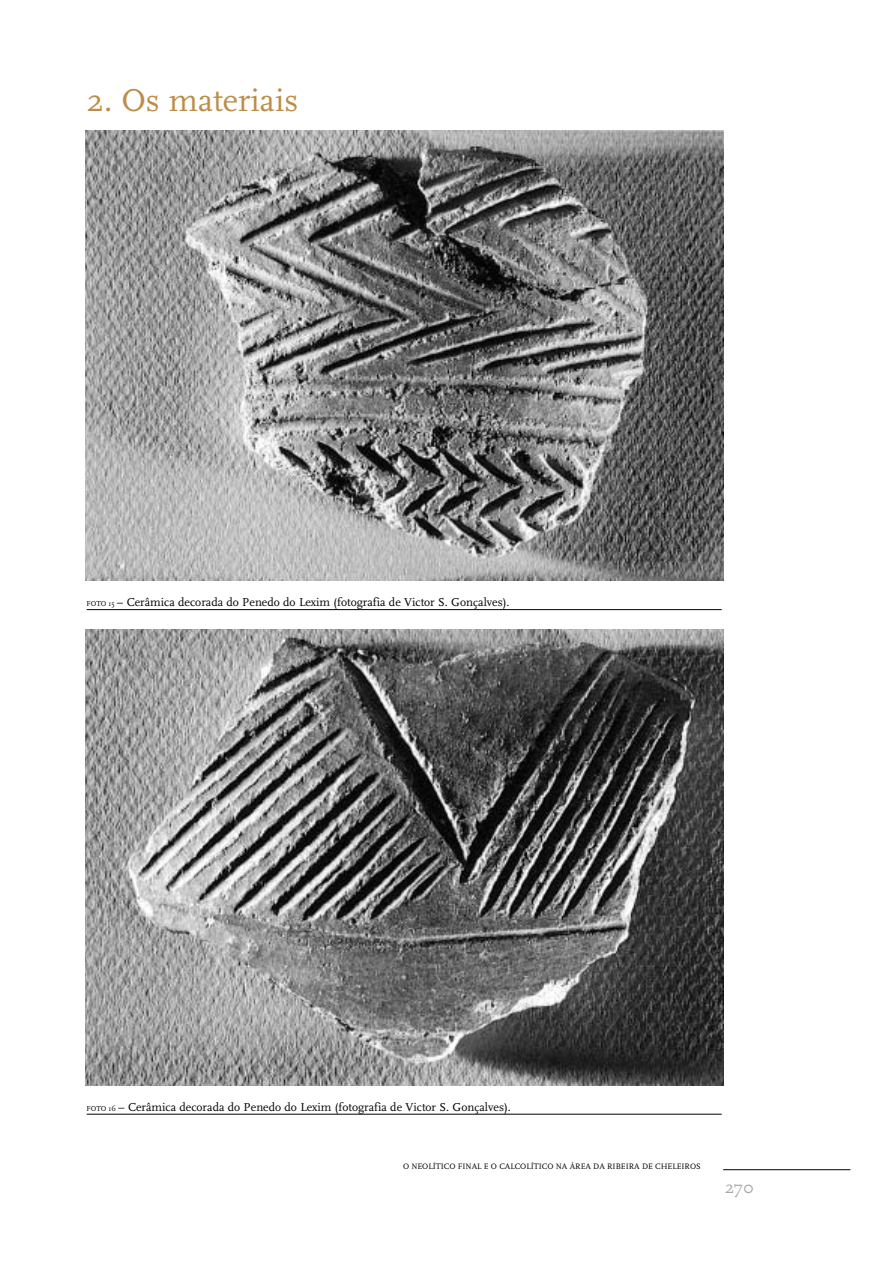
<style>
.page{position:relative;width:893px;height:1262px;background:#fff}
.page>*{position:absolute;margin:0;border:0;box-sizing:border-box;transform-origin:0 0}
.t1{font:33px "FF Scala";color:#bd8c46}
.t2{font:18px "FF Scala";color:#a7a9ac}
.t3{font:12px "FF Scala";color:#000}
.t4{font:8.25px "FF Scala";color:#000}
.s1{font-size:7.5px}
</style>
<div class="page">
<hr style="left:723px;top:1169px;width:127px;height:1px;background:#000">
<img style="left:85px;top:131px;width:638px;height:449px">
<img style="left:85px;top:629px;width:638px;height:457px">
<hr style="left:87px;top:609px;width:634px;height:1px;background:#000">
<hr style="left:87px;top:1113px;width:634px;height:1px;background:#000">
<h1 class="t1" style="left:87px;top:86px;width:213px">2. Os materiais</h1>
<p class="t3" style="left:87px;top:597px;width:424px"><span class="s1">FOTO 15</span> – Cerâmica decorada do Penedo do Lexim (fotografia de Victor S. Gonçalves).</p>
<p class="t3" style="left:87px;top:1101px;width:425px"><span class="s1">FOTO 16</span> – Cerâmica decorada do Penedo do Lexim (fotografia de Victor S. Gonçalves).</p>
<p class="t4" style="left:403px;top:1163px;width:299px">O NEOLÍTICO FINAL E O CALCOLÍTICO NA ÁREA DA RIBEIRA DE CHELEIROS</p>
<h2 class="t2" style="left:724px;top:1179px;width:31px">270</h2>
</div>
